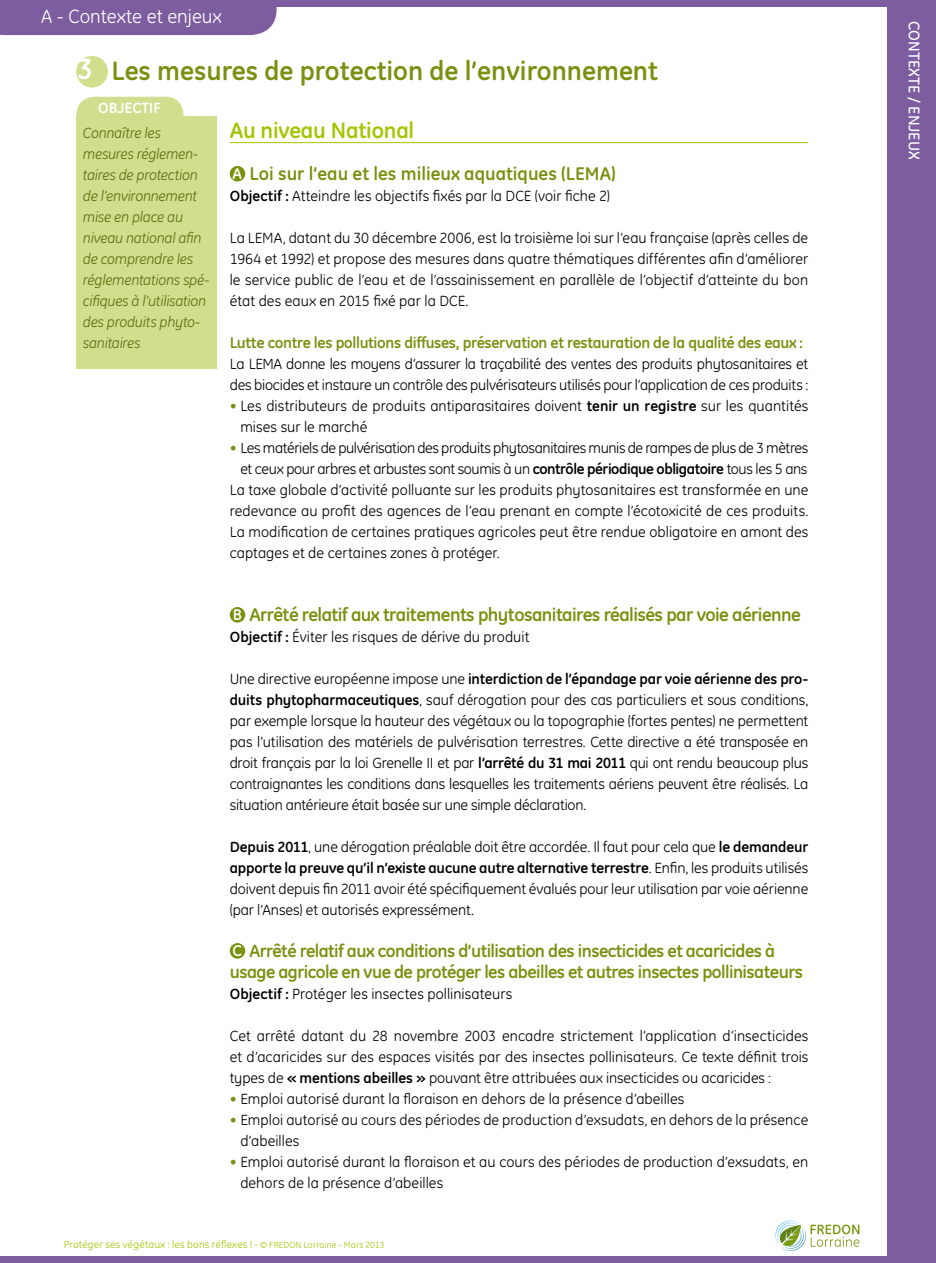
<style>
.page{position:relative;width:936px;height:1263px;background:#fff}
.page>*{position:absolute;margin:0;border:0;box-sizing:border-box;transform-origin:0 0}
.t1{font:700 27px "GE Inspira";color:#78910e}
.t2{font:700 22.5px "GE Inspira";letter-spacing:-.01em;color:#a4c400}
.t3{font:19.5px "GE Inspira";color:#fff}
.t4{font:700 18.75px "GE Inspira";letter-spacing:-.03em;color:#78910e}
.t5{font:700 18.75px "GE Inspira";color:#78910e}
.t6{font:700 18px/21px "GE Inspira";letter-spacing:-.03em;color:#78910e}
.t7{font:700 15.75px "GE Inspira";letter-spacing:-.02em;color:#78910e}
.t8{font:500 15.75px "GE Inspira";color:#fff}
.t9{font:15px/21px "GE Inspira";color:#000;text-align:justify}
.t10{font:italic 15px/21px "GE Inspira";letter-spacing:-.02em;color:#5c720f}
.t11{font:15px "GE Inspira";letter-spacing:-.025em;color:#000}
.t12{font:700 15px "GE Inspira";color:#fff}
.t13{font:10.5px "GE Inspira";letter-spacing:.02em;color:#a4c400}
.s1{font-size:30px;color:#fff}
.s2{font-size:15.9px;color:#fff}
.s3{font-weight:700}
.s4{color:#78910e}
.s5{font-size:9px}
</style>
<div class="page">
<div style="left:887px;top:0;width:48px;height:1263px;background:#7d5d9f"></div>
<div style="left:0;top:0;width:893px;height:6px;background:#7d5d9f"></div>
<div style="left:0;top:6px;width:276px;height:29px;background:#7d5d9f"></div>
<div style="left:0;top:1256px;width:893px;height:7px;background:#7d5d9f"></div>
<div style="left:76px;top:56px;width:32px;height:32px;background:#d0de8e;border-radius:50%"></div>
<svg style="left:775px;top:1220px;width:84px;height:31px"></svg>
<div style="left:77px;top:97px;width:106px;height:54px;background:#d0de8e;border-radius:18px"></div>
<div style="left:77px;top:117px;width:140px;height:252px;background:#d0de8e"></div>
<hr style="left:230px;top:142px;width:578px;height:1px;background:#a4c400">
<div style="left:230px;top:166px;width:15px;height:16px;background:#78910e;border-radius:50%"></div>
<div style="left:230px;top:607px;width:15px;height:16px;background:#78910e;border-radius:50%"></div>
<div style="left:230px;top:943px;width:15px;height:16px;background:#78910e;border-radius:50%"></div>
<h3 class="t3" style="left:41px;top:6px;width:182px">A - Contexte et enjeux</h3>
<h1 class="t1" style="left:77px;top:54px;width:582px"><span class="s1">3</span> Les mesures de protection de l’environnement</h1>
<p class="t12" style="left:98px;top:98px;width:64px">OBJECTIF</p>
<p class="t10" style="left:83px;top:122px;width:128px">Connaître les mesures réglemen&shy;taires de protection de l’environnement mise en place au niveau national afin de comprendre les réglementations spé&shy;cifiques à l’utilisation des produits phyto&shy;sanitaires</p>
<h2 class="t2" style="left:230px;top:116px;width:186px">Au niveau National</h2>
<p class="t5" style="left:232px;top:162px;width:384px"><span class="s2">A</span> Loi sur l’eau et les milieux aquatiques (LEMA)</p>
<p class="t9" style="left:230px;top:185px;width:382px"><span class="s3">Objectif :</span> Atteindre les objectifs fixés par la DCE (voir fiche 2)</p>
<p class="t9" style="left:230px;top:227px;width:580px">La LEMA, datant du 30 décembre 2006, est la troisième loi sur l’eau française (après celles de 1964 et 1992) et propose des mesures dans quatre thématiques différentes afin d’améliorer le service public de l’eau et de l’assainissement en parallèle de l’objectif d’atteinte du bon état des eaux en 2015 fixé par la DCE.</p>
<p class="t7" style="left:230px;top:332px;width:575px">Lutte contre les pollutions diffuses, préservation et restauration de la qualité des eaux :</p>
<p class="t9" style="left:230px;top:353px;width:580px">La LEMA donne les moyens d’assurer la traçabilité des ventes des produits phytosanitaires et des biocides et instaure un contrôle des pulvérisateurs utilisés pour l’application de ces produits :</p>
<p class="t9" style="left:240px;top:395px;width:569px;text-indent:-11px"><span class="s4">•</span> Les distributeurs de produits antiparasitaires doivent <span class="s3">tenir un registre</span> sur les quantités mises sur le marché</p>
<p class="t11" style="left:230px;top:439px;width:580px"><span class="s4">•</span> Les matériels de pulvérisation des produits phytosanitaires munis de rampes de plus de 3 mètres</p>
<p class="t11" style="left:240px;top:460px;width:568px">et ceux pour arbres et arbustes sont soumis à un <span class="s3">contrôle périodique obligatoire</span> tous les 5 ans</p>
<p class="t9" style="left:230px;top:479px;width:580px">La taxe globale d’activité polluante sur les produits phytosanitaires est transformée en une</p>
<p class="t9" style="left:230px;top:500px;width:580px">redevance au profit des agences de l’eau prenant en compte l’écotoxicité de ces produits.</p>
<p class="t9" style="left:230px;top:521px;width:580px">La modification de certaines pratiques agricoles peut être rendue obligatoire en amont des</p>
<p class="t9" style="left:230px;top:542px;width:271px">captages et de certaines zones à protéger.</p>
<p class="t4" style="left:233px;top:603px;width:569px"><span class="s2">B</span> Arrêté relatif aux traitements phytosanitaires réalisés par voie aérienne</p>
<p class="t9" style="left:230px;top:626px;width:301px"><span class="s3">Objectif :</span> Éviter les risques de dérive du produit</p>
<p class="t9" style="left:230px;top:668px;width:580px">Une directive européenne impose une <span class="s3">interdiction de l’épandage par voie aérienne des pro&shy;duits phytopharmaceutiques</span>, sauf dérogation pour des cas particuliers et sous conditions, par exemple lorsque la hauteur des végétaux ou la topographie (fortes pentes) ne permettent pas l’utilisation des matériels de pulvérisation terrestres. Cette directive a été transposée en droit français par la loi Grenelle II et par <span class="s3">l’arrêté du 31 mai 2011</span> qui ont rendu beaucoup plus contraignantes les conditions dans lesquelles les traitements aériens peuvent être réalisés. La situation antérieure était basée sur une simple déclaration.</p>
<p class="t9" style="left:230px;top:836px;width:580px"><span class="s3">Depuis 2011</span>, une dérogation préalable doit être accordée. Il faut pour cela que <span class="s3">le demandeur apporte la preuve qu’il n’existe aucune autre alternative terrestre</span>. Enfin, les produits utilisés doivent depuis fin 2011 avoir été spécifiquement évalués pour leur utilisation par voie aérienne (par l’Anses) et autorisés expressément.</p>
<p class="t6" style="left:230px;top:940px;width:575px"><span class="s2">C</span> Arrêté relatif aux conditions d’utilisation des insecticides et acaricides à usage agricole en vue de protéger les abeilles et autres insectes pollinisateurs</p>
<p class="t9" style="left:230px;top:983px;width:284px"><span class="s3">Objectif :</span> Protéger les insectes pollinisateurs</p>
<p class="t9" style="left:230px;top:1025px;width:580px">Cet arrêté datant du 28 novembre 2003 encadre strictement l’application d’insecticides et d’acaricides sur des espaces visités par des insectes pollinisateurs. Ce texte définit trois types de <span class="s3">« mentions abeilles »</span> pouvant être attribuées aux insecticides ou acaricides :</p>
<p class="t9" style="left:230px;top:1088px;width:456px"><span class="s4">•</span> Emploi autorisé durant la floraison en dehors de la présence d’abeilles</p>
<p class="t9" style="left:240px;top:1109px;width:569px;text-indent:-11px"><span class="s4">•</span> Emploi autorisé au cours des périodes de production d’exsudats, en dehors de la présence d’abeilles</p>
<p class="t9" style="left:240px;top:1151px;width:569px;text-indent:-11px"><span class="s4">•</span> Emploi autorisé durant la floraison et au cours des périodes de production d’exsudats, en dehors de la présence d’abeilles</p>
<p class="t13" style="left:64px;top:1238px;width:322px">Protéger ses végétaux : les bons réflexes ! <span class="s5">- © FREDON Lorraine - Mars 2013</span></p>
<p class="t8" style="left:923px;top:21px;width:140px;rotate:90deg">CONTEXTE / ENJEUX</p>
</div>
